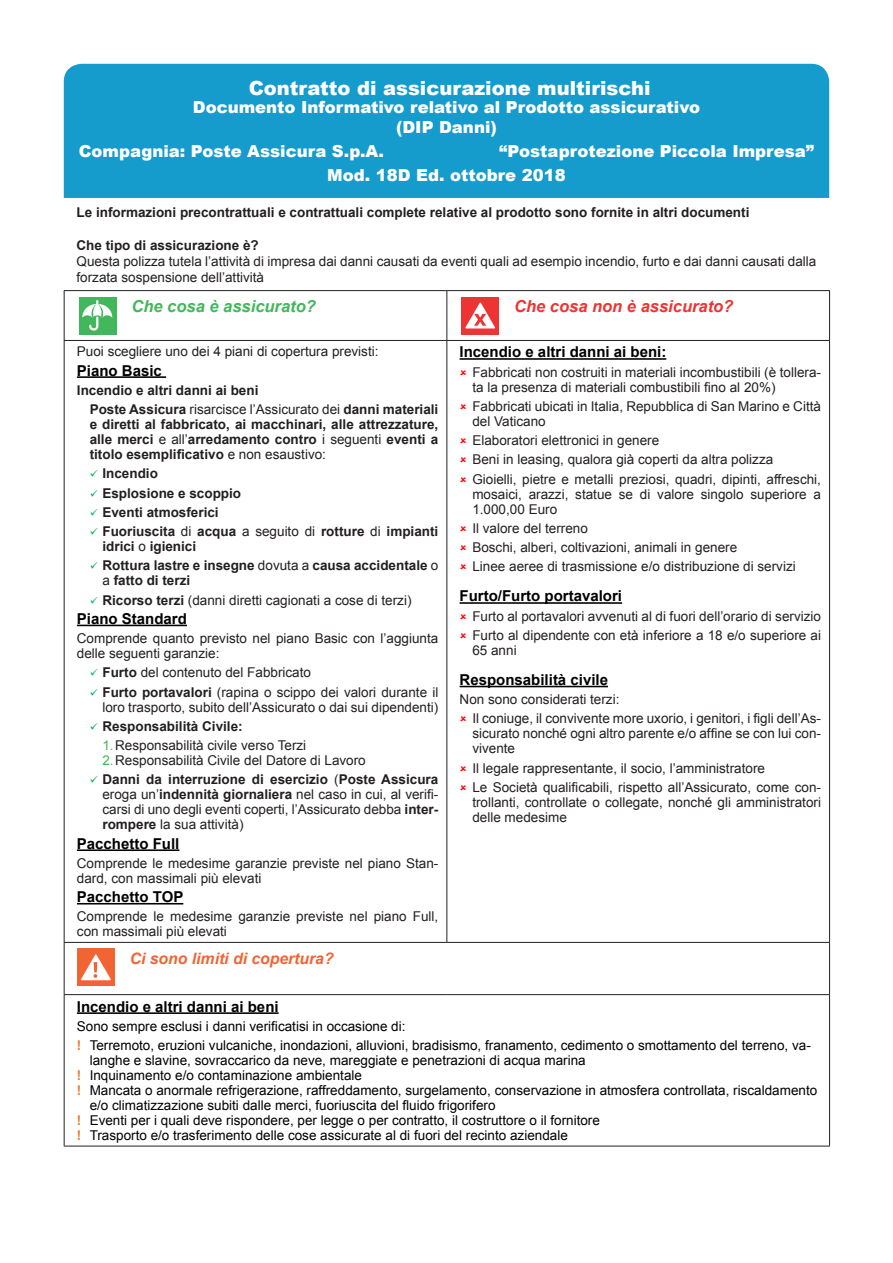
<style>
.page{position:relative;width:893px;height:1263px;background:#fff}
.page>*{position:absolute;margin:0;border:0;box-sizing:border-box;transform-origin:0 0}
.t1{font:900 19.5px "Arial";color:#fff}
.t2{font:900 16.5px "Arial";color:#fff}
.t3{font:italic 700 16.5px "Arial";color:#ee3433}
.t4{font:italic 700 16.5px "Arial";color:#42b75b}
.t5{font:italic 700 15.75px "Arial";color:#f26434}
.Normal__Web{font:700 15px "Arial";color:#000}
.t6{font:13.5px/15px "Arial";color:#231f20}
.Normal__Web-2{font:13.5px/15px "Arial";color:#000}
.t7{font:700 13.5px/15px "Arial";color:#231f20}
.s1{font-weight:400}
.s2{color:#00b050}
.s3{font-weight:700}
.s4{color:#42b75b}
.s5{font-weight:700;color:#ed7d31}
</style>
<div class="page">
<hr style="left:64px;top:290px;width:383px;height:1px;background:#231f20">
<hr style="left:64px;top:291px;width:1px;height:49px;background:#231f20">
<hr style="left:447px;top:290px;width:383px;height:1px;background:#231f20">
<hr style="left:446px;top:291px;width:1px;height:49px;background:#231f20">
<hr style="left:829px;top:291px;width:1px;height:49px;background:#231f20">
<hr style="left:64px;top:340px;width:383px;height:1px;background:#231f20">
<hr style="left:64px;top:341px;width:1px;height:601px;background:#231f20">
<hr style="left:447px;top:340px;width:383px;height:1px;background:#231f20">
<hr style="left:446px;top:341px;width:1px;height:601px;background:#231f20">
<hr style="left:829px;top:341px;width:1px;height:601px;background:#231f20">
<hr style="left:64px;top:942px;width:383px;height:1px;background:#231f20">
<hr style="left:64px;top:943px;width:1px;height:51px;background:#231f20">
<hr style="left:447px;top:942px;width:383px;height:1px;background:#231f20">
<hr style="left:829px;top:943px;width:1px;height:51px;background:#231f20">
<hr style="left:64px;top:994px;width:383px;height:1px;background:#231f20">
<hr style="left:64px;top:995px;width:1px;height:151px;background:#231f20">
<hr style="left:447px;top:994px;width:383px;height:1px;background:#231f20">
<hr style="left:829px;top:995px;width:1px;height:151px;background:#231f20">
<hr style="left:64px;top:1146px;width:383px;height:1px;background:#231f20">
<hr style="left:447px;top:1146px;width:383px;height:1px;background:#231f20">
<div style="left:79px;top:297px;width:38px;height:37px;background:#40b75c"></div>
<img style="left:82px;top:300px;width:31px;height:31px">
<svg style="left:90px;top:304px;width:15px;height:14px"></svg>
<div style="left:461px;top:297px;width:38px;height:37px;background:#ee3433"></div>
<svg style="left:465px;top:302px;width:30px;height:26px"></svg>
<hr style="left:77px;top:376px;width:89px;height:2px;background:#000">
<hr style="left:77px;top:625px;width:110px;height:1px;background:#000">
<hr style="left:77px;top:849px;width:102px;height:2px;background:#000">
<hr style="left:77px;top:903px;width:106px;height:1px;background:#000">
<hr style="left:460px;top:358px;width:206px;height:2px;background:#000">
<hr style="left:460px;top:602px;width:162px;height:2px;background:#000">
<hr style="left:460px;top:686px;width:148px;height:1px;background:#000">
<div style="left:77px;top:948px;width:38px;height:38px;background:#f26434"></div>
<svg style="left:81px;top:954px;width:30px;height:26px"></svg>
<hr style="left:77px;top:1012px;width:202px;height:2px;background:#000">
<div style="left:64px;top:64px;width:765px;height:134px;background:#159ccd"></div>
<p class="t1" style="left:249px;top:74px;width:403px">Contratto di assicurazione multirischi</p>
<p class="t2" style="left:193px;top:95px;width:509px">Documento Informativo relativo al Prodotto assicurativo</p>
<p class="t2" style="left:396px;top:115px;width:102px">(DIP Danni)</p>
<p class="t2" style="left:79px;top:139px;width:307px">Compagnia: Poste Assicura S.p.A.</p>
<p class="t2" style="left:499px;top:139px;width:316px">“Postaprotezione Piccola Impresa”</p>
<p class="t2" style="left:327px;top:163px;width:240px">Mod. 18D Ed. ottobre 2018</p>
<p class="t7" style="left:77px;top:205px;width:674px">Le informazioni precontrattuali e contrattuali complete relative al prodotto sono fornite in altri documenti</p>
<p class="t7" style="left:77px;top:238px;width:184px">Che tipo di assicurazione è?</p>
<p class="t6" style="left:77px;top:253px;width:741px;line-height:16.2px">Questa polizza tutela l’attività di impresa dai danni causati da eventi quali ad esempio incendio, furto e dai danni causati dalla forzata sospensione dell’attività</p>
<p class="t4" style="left:132px;top:295px;width:186px">Che cosa è assicurato?</p>
<p class="t3" style="left:514px;top:295px;width:221px">Che cosa non è assicurato?</p>
<p class="t6" style="left:77px;top:344px;width:303px">Puoi scegliere uno dei 4 piani di copertura previsti:</p>
<p class="Normal__Web" style="left:77px;top:360px;width:87px">Piano Basic</p>
<p class="t7" style="left:77px;top:383px;width:183px">Incendio e altri danni ai beni</p>
<p class="t7" style="left:90px;top:402px;width:350px;text-align:justify">Poste Assicura <span class="s1">risarcisce l’Assicurato dei</span> danni materiali e diretti al fabbricato, ai macchinari, alle attrezzature, alle merci <span class="s1">e all’</span>arredamento contro <span class="s1">i seguenti</span> eventi a titolo esemplificativo <span class="s1">e non esaustivo:</span></p>
<p class="t7" style="left:90px;top:466px;width:70px"><span class="s2">✓</span> Incendio</p>
<p class="t7" style="left:90px;top:486px;width:153px"><span class="s2">✓</span> Esplosione e scoppio</p>
<p class="t7" style="left:90px;top:505px;width:131px"><span class="s2">✓</span> Eventi atmosferici</p>
<p class="t7" style="left:102px;top:524px;width:337px;text-indent:-13px"><span class="s2">✓</span> Fuoriuscita <span class="s1">di</span> acqua <span class="s1">a seguito di</span> rotture <span class="s1">di</span> impianti idrici <span class="s1">o</span> igienici</p>
<p class="t7" style="left:102px;top:558px;width:337px;text-indent:-13px"><span class="s2">✓</span> Rottura lastre e insegne <span class="s1">dovuta a</span> causa accidentale <span class="s1">o a</span> fatto di terzi</p>
<p class="t6" style="left:90px;top:592px;width:323px"><span class="s2">✓</span> <span class="s3">Ricorso terzi</span> (danni diretti cagionati a cose di terzi)</p>
<p class="Normal__Web" style="left:77px;top:609px;width:112px">Piano Standard</p>
<p class="t6" style="left:77px;top:631px;width:363px">Comprende quanto previsto nel piano Basic con l’aggiunta delle seguenti garanzie:</p>
<p class="t6" style="left:90px;top:665px;width:223px"><span class="s2">✓</span> <span class="s3">Furto</span> del contenuto del Fabbricato</p>
<p class="t6" style="left:90px;top:684px;width:350px;text-align:right"><span class="s2">✓</span> <span class="s3">Furto portavalori</span> (rapina o scippo dei valori durante il loro trasporto, subito dell’Assicurato o dai sui dipendenti)</p>
<p class="t7" style="left:90px;top:719px;width:155px"><span class="s2">✓</span> Responsabilità Civile:</p>
<p class="t6" style="left:102px;top:738px;width:205px"><span class="s4">1.</span>Responsabilità civile verso Terzi</p>
<p class="t6" style="left:102px;top:753px;width:265px"><span class="s4">2.</span>Responsabilità Civile del Datore di Lavoro</p>
<p class="t6" style="left:102px;top:772px;width:337px;text-align:justify;text-indent:-13px"><span class="s2">✓</span> <span class="s3">Danni da interruzione di esercizio</span> (<span class="s3">Poste Assicura </span>eroga un’<span class="s3">indennità giornaliera</span> nel caso in cui, al verifi&shy;carsi di uno degli eventi coperti, l’Assicurato debba <span class="s3">inter&shy;rompere</span> la sua attività)</p>
<p class="Normal__Web" style="left:77px;top:833px;width:104px">Pacchetto Full</p>
<p class="t6" style="left:77px;top:856px;width:363px">Comprende le medesime garanzie previste nel piano Stan&shy;dard, con massimali più elevati</p>
<p class="Normal__Web" style="left:77px;top:887px;width:108px">Pacchetto TOP</p>
<p class="t6" style="left:77px;top:909px;width:363px">Comprende le medesime garanzie previste nel piano Full, con massimali più elevati</p>
<p class="Normal__Web" style="left:460px;top:342px;width:208px">Incendio e altri danni ai beni:</p>
<p class="t6" style="left:472px;top:364px;width:350px">Fabbricati non costruiti in materiali incombustibili (è tollera&shy;ta la presenza di materiali combustibili fino al 20%)</p>
<p class="t6" style="left:472px;top:399px;width:350px">Fabbricati ubicati in Italia, Repubblica di San Marino e Città del Vaticano</p>
<p class="t6" style="left:472px;top:433px;width:188px">Elaboratori elettronici in genere</p>
<p class="t6" style="left:472px;top:452px;width:302px">Beni in leasing, qualora già coperti da altra polizza</p>
<p class="t6" style="left:472px;top:471px;width:350px;text-align:justify">Gioielli, pietre e metalli preziosi, quadri, dipinti, affreschi, mosaici, arazzi, statue se di valore singolo superiore a 1.000,00 Euro</p>
<p class="t6" style="left:472px;top:521px;width:117px">Il valore del terreno</p>
<p class="t6" style="left:472px;top:540px;width:266px">Boschi, alberi, coltivazioni, animali in genere</p>
<p class="t6" style="left:472px;top:559px;width:325px">Linee aeree di trasmissione e/o distribuzione di servizi</p>
<p class="Normal__Web" style="left:460px;top:586px;width:164px">Furto/Furto portavalori</p>
<p class="t6" style="left:472px;top:609px;width:350px">Furto al portavalori avvenuti al di fuori dell’orario di servizio</p>
<p class="t6" style="left:472px;top:628px;width:350px">Furto al dipendente con età inferiore a 18 e/o superiore ai<br>65 anni</p>
<p class="Normal__Web" style="left:460px;top:670px;width:150px">Responsabilità civile</p>
<p class="t6" style="left:460px;top:692px;width:161px">Non sono considerati terzi:</p>
<p class="t6" style="left:472px;top:711px;width:350px;text-align:justify">Il coniuge, il convivente more uxorio, i genitori, i figli dell’As&shy;sicurato nonché ogni altro parente e/o affine se con lui con&shy;vivente</p>
<p class="t6" style="left:472px;top:761px;width:294px">Il legale rappresentante, il socio, l’amministratore</p>
<p class="t6" style="left:472px;top:780px;width:350px;text-align:justify">Le Società qualificabili, rispetto all’Assicurato, come con&shy;trollanti, controllate o collegate, nonché gli amministratori delle medesime</p>
<p class="t5" style="left:130px;top:948px;width:205px">Ci sono limiti di copertura?</p>
<p class="Normal__Web" style="left:77px;top:996px;width:203px">Incendio e altri danni ai beni</p>
<p class="Normal__Web-2" style="left:77px;top:1019px;width:330px">Sono sempre esclusi i danni verificatisi in occasione di:</p>
<p class="Normal__Web-2" style="left:90px;top:1038px;width:723px;text-indent:-13px"><span class="s5">!</span> Terremoto, eruzioni vulcaniche, inondazioni, alluvioni, bradisismo, franamento, cedimento o smottamento del terreno, va&shy;langhe e slavine, sovraccarico da neve, mareggiate e penetrazioni di acqua marina</p>
<p class="Normal__Web-2" style="left:77px;top:1068px;width:287px"><span class="s5">!</span> Inquinamento e/o contaminazione ambientale</p>
<p class="Normal__Web-2" style="left:90px;top:1083px;width:729px;text-indent:-13px"><span class="s5">!</span> Mancata o anormale refrigerazione, raffreddamento, surgelamento, conservazione in atmosfera controllata, riscaldamento e/o climatizzazione subiti dalle merci, fuoriuscita del fluido frigorifero</p>
<p class="Normal__Web-2" style="left:77px;top:1113px;width:524px"><span class="s5">!</span> Eventi per i quali deve rispondere, per legge o per contratto, il costruttore o il fornitore</p>
<p class="Normal__Web-2" style="left:77px;top:1128px;width:492px"><span class="s5">!</span> Trasporto e/o trasferimento delle cose assicurate al di fuori del recinto aziendale</p>
</div>
